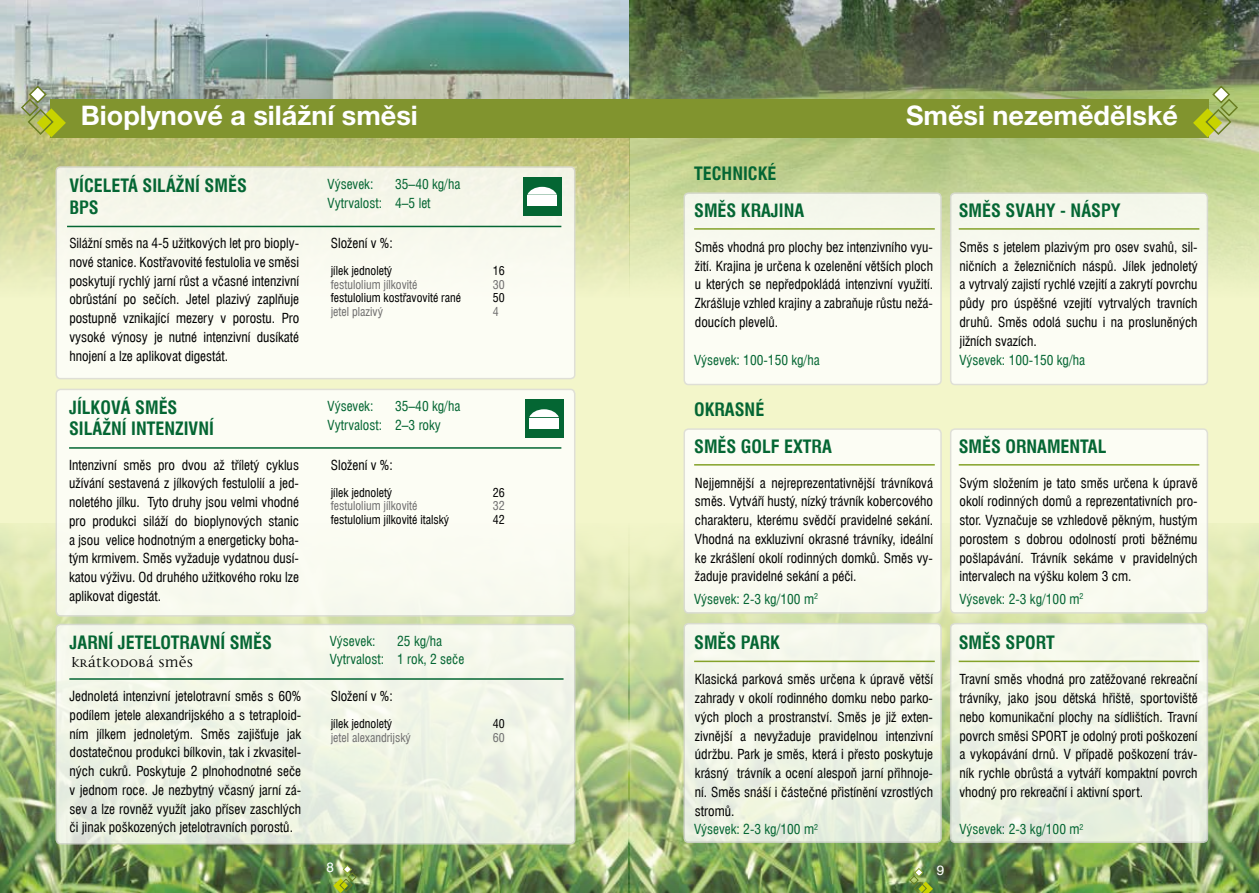
<style>
.page{position:relative;width:1259px;height:893px;background:#f3f6ca}
.page>*{position:absolute;margin:0;border:0;box-sizing:border-box;transform-origin:0 0}
.t1{font:700 27px "Helvetica Neue LT Pro";color:#fff}
.t2{font:19.5px "Disturbance CE";color:#000}
.t3{font:700 condensed 18px/21.6px "Swiss 721 AT";color:#046633}
.t4{font:condensed 13.5px/18.8px "Swiss 721 AT";color:#000;text-align:justify}
.t5{font:condensed 13.5px/18.8px "Swiss 721 AT";color:#046633}
.t6{font:13.5px "Swiss 721 AT";color:#fff}
.t7{font:condensed 12px "Swiss 721 AT";color:#000}
.t8{font:condensed 12px "Swiss 721 AT";color:#706f6f}
</style>
<div class="page">
<img style="left:0;top:523px;width:1259px;height:370px">
<img style="left:0;top:0;width:1259px;height:298px">
<div style="left:629px;top:99px;width:579px;height:38px;background:#81942e"></div>
<svg style="left:1193px;top:84px;width:46px;height:53px;background:#a6b75a"></svg>
<div style="left:50px;top:99px;width:579px;height:38px;background:#81942e"></div>
<svg style="left:20px;top:84px;width:46px;height:53px;background:#a7b164"></svg>
<div style="left:56px;top:167px;width:519px;height:212px;background:#fafbf2;border-radius:4px"></div>
<div style="left:55px;top:166px;width:520px;height:213px;border:2px solid #dadada;border-radius:4px"></div>
<div style="left:56px;top:389px;width:519px;height:227px;background:#fcfdf4;border-radius:4px"></div>
<div style="left:55px;top:389px;width:520px;height:228px;border:2px solid #dadada;border-radius:4px"></div>
<div style="left:56px;top:624px;width:519px;height:220px;background:linear-gradient(to bottom,#f8faee,#e7efdf);border-radius:4px"></div>
<div style="left:55px;top:624px;width:520px;height:220px;border:2px solid #dadada;border-radius:4px"></div>
<div style="left:523px;top:177px;width:38px;height:39px;background:#046633"></div>
<div style="left:527px;top:195px;width:30px;height:11px;background:#fff"></div>
<svg style="left:527px;top:187px;width:30px;height:8px"></svg>
<div style="left:684px;top:193px;width:257px;height:191px;background:#fbfcf3;border-radius:4px"></div>
<div style="left:683px;top:192px;width:258px;height:193px;border:2px solid #dadada;border-radius:4px"></div>
<div style="left:684px;top:429px;width:257px;height:184px;background:#fcfdf4;border-radius:4px"></div>
<div style="left:683px;top:428px;width:258px;height:186px;border:2px solid #dadada;border-radius:4px"></div>
<div style="left:684px;top:624px;width:257px;height:218px;background:linear-gradient(to bottom,#f6f8ec,#e9f0e0);border-radius:4px"></div>
<div style="left:683px;top:623px;width:258px;height:220px;border:2px solid #dadada;border-radius:4px"></div>
<div style="left:950px;top:193px;width:257px;height:191px;background:#fbfcf3;border-radius:4px"></div>
<div style="left:950px;top:192px;width:258px;height:193px;border:2px solid #dadada;border-radius:4px"></div>
<div style="left:950px;top:429px;width:257px;height:184px;background:#fcfdf4;border-radius:4px"></div>
<div style="left:950px;top:428px;width:258px;height:186px;border:2px solid #dadada;border-radius:4px"></div>
<div style="left:950px;top:624px;width:257px;height:218px;background:linear-gradient(to bottom,#f6f9eb,#e8efe0);border-radius:4px"></div>
<div style="left:950px;top:623px;width:258px;height:220px;border:2px solid #dadada;border-radius:4px"></div>
<hr style="left:694px;top:228px;width:240px;height:2px;background:#84a229">
<hr style="left:694px;top:464px;width:240px;height:2px;background:#84a229">
<hr style="left:694px;top:661px;width:240px;height:1px;background:#84a229">
<hr style="left:958px;top:228px;width:241px;height:2px;background:#84a229">
<hr style="left:958px;top:464px;width:241px;height:2px;background:#84a229">
<hr style="left:958px;top:661px;width:241px;height:1px;background:#84a229">
<hr style="left:67px;top:226px;width:494px;height:1px;background:#046633">
<hr style="left:69px;top:678px;width:494px;height:2px;background:#046633">
<div style="left:525px;top:399px;width:38px;height:39px;background:#046633"></div>
<div style="left:529px;top:418px;width:30px;height:10px;background:#fff"></div>
<svg style="left:529px;top:409px;width:30px;height:8px"></svg>
<hr style="left:69px;top:447px;width:492px;height:2px;background:#046633">
<svg style="left:333px;top:864px;width:24px;height:29px"></svg>
<svg style="left:909px;top:867px;width:24px;height:26px"></svg>
<h1 class="t1" style="left:81px;top:99px;width:338px">Bioplynové a silážní směsi</h1>
<h1 class="t1" style="left:906px;top:99px;width:273px">Směsi nezemědělské</h1>
<h3 class="t3" style="left:69px;top:175px;width:179px">VÍCELETÁ SILÁŽNÍ SMĚS<br>BPS</h3>
<p class="t5" style="left:328px;top:174px;width:134px;text-indent:68px">35–40 kg/ha<br>Vytrvalost: 4–5 let</p>
<p class="t5" style="left:328px;top:174px;width:47px">Výsevek:</p>
<h3 class="t3" style="left:694px;top:162px;width:84px">TECHNICKÉ</h3>
<h3 class="t3" style="left:694px;top:199px;width:112px">SMĚS KRAJINA</h3>
<p class="t4" style="left:331px;top:234px;width:63px">Složení v %:</p>
<p class="t7" style="left:331px;top:263px;width:63px">jílek jednoletý</p>
<p class="t7" style="left:493px;top:263px;width:13px">16</p>
<p class="t8" style="left:331px;top:277px;width:88px">festulolium jílkovité</p>
<p class="t8" style="left:493px;top:277px;width:13px">30</p>
<p class="t7" style="left:331px;top:290px;width:132px">festulolium kostřavovité rané</p>
<p class="t7" style="left:493px;top:290px;width:13px">50</p>
<p class="t8" style="left:331px;top:304px;width:54px">jetel plazivý</p>
<p class="t8" style="left:493px;top:304px;width:7px">4</p>
<p class="t4" style="left:69px;top:234px;width:231px">Silážní směs na 4-5 užitkových let pro bioply&shy;nové stanice. Kostřavovité festulolia ve směsi poskytují rychlý jarní růst a včasné intenzivní obrůstání po sečích. Jetel plazivý zaplňuje postupně vznikající mezery v porostu. Pro vysoké výnosy je nutné intenzivní dusíkaté hnojení a lze aplikovat digestát.</p>
<p class="t4" style="left:695px;top:237px;width:240px">Směs vhodná pro plochy bez intenzivního vyu&shy;žití. Krajina je určena k ozelenění větších ploch u kterých se nepředpokládá intenzivní využití.<br>Zkrášluje vzhled krajiny a zabraňuje růstu nežá&shy;doucích plevelů.</p>
<p class="t5" style="left:694px;top:350px;width:127px">Výsevek: 100-150 kg/ha</p>
<h3 class="t3" style="left:69px;top:396px;width:146px">JÍLKOVÁ SMĚS<br>SILÁŽNÍ INTENZIVNÍ</h3>
<p class="t4" style="left:69px;top:455px;width:231px">Intenzivní směs pro dvou až tříletý cyklus užívání sestavená z jílkových festulolií a jed&shy;noletého jílku. Tyto druhy jsou velmi vhodné pro produkci siláží do bioplynových stanic a jsou velice hodnotným a energeticky boha&shy;tým krmivem. Směs vyžaduje vydatnou dusí&shy;katou výživu. Od druhého užitkového roku lze aplikovat digestát.</p>
<h3 class="t3" style="left:70px;top:632px;width:204px">JARNÍ JETELOTRAVNÍ SMĚS</h3>
<h2 class="t2" style="left:71px;top:653px;width:123px">Krátkodobá směs</h2>
<p class="t4" style="left:70px;top:687px;width:233px">Jednoletá intenzivní jetelotravní směs s 60% podílem jetele alexandrijského a s tetraploid&shy;ním jílkem jednoletým. Směs zajišťuje jak dostatečnou produkci bílkovin, tak i zkvasitel&shy;ných cukrů. Poskytuje 2 plnohodnotné seče v jednom roce. Je nezbytný včasný jarní zá&shy;sev a lze rovněž využít jako přísev zaschlých či jinak poškozených jetelotravních porostů.</p>
<p class="t5" style="left:327px;top:397px;width:134px;text-indent:68px">35–40 kg/ha<br>Vytrvalost: 2–3 roky</p>
<p class="t4" style="left:331px;top:455px;width:63px">Složení v %:</p>
<p class="t7" style="left:331px;top:485px;width:63px">jílek jednoletý</p>
<p class="t7" style="left:493px;top:485px;width:13px">26</p>
<p class="t8" style="left:331px;top:498px;width:88px">festulolium jílkovité</p>
<p class="t8" style="left:493px;top:498px;width:13px">32</p>
<p class="t7" style="left:331px;top:512px;width:120px">festulolium jílkovité italský</p>
<p class="t7" style="left:493px;top:512px;width:13px">42</p>
<p class="t5" style="left:327px;top:397px;width:47px">Výsevek:</p>
<h3 class="t3" style="left:694px;top:399px;width:72px">OKRASNÉ</h3>
<h3 class="t3" style="left:694px;top:435px;width:139px">SMĚS GOLF EXTRA</h3>
<p class="t4" style="left:695px;top:473px;width:240px">Nejjemnější a nejreprezentativnější trávníková směs. Vytváří hustý, nízký trávník kobercového charakteru, kterému svědčí pravidelné sekání.<br>Vhodná na exkluzivní okrasné trávníky, ideální ke zkrášlení okolí rodinných domků. Směs vy&shy;žaduje pravidelné sekání a péči.</p>
<p class="t5" style="left:694px;top:589px;width:125px">Výsevek: 2-3 kg/100 m<sup>2</sup></p>
<p class="t5" style="left:330px;top:631px;width:136px;text-indent:67px">25 kg/ha<br>Vytrvalost: 1 rok, 2 seče</p>
<p class="t5" style="left:330px;top:631px;width:47px">Výsevek:</p>
<h3 class="t3" style="left:694px;top:632px;width:87px">SMĚS PARK</h3>
<p class="t4" style="left:331px;top:687px;width:63px">Složení v %:</p>
<p class="t7" style="left:331px;top:716px;width:63px">jílek jednoletý</p>
<p class="t7" style="left:493px;top:716px;width:13px">40</p>
<p class="t8" style="left:331px;top:730px;width:81px">jetel alexandrijský</p>
<p class="t8" style="left:493px;top:730px;width:13px">60</p>
<p class="t4" style="left:695px;top:670px;width:240px">Klasická parková směs určena k úpravě větší zahrady v okolí rodinného domku nebo parko&shy;vých ploch a prostranství. Směs je již exten&shy;zivnější a nevyžaduje pravidelnou intenzivní údržbu. Park je směs, která i přesto poskytuje krásný trávník a ocení alespoň jarní přihnoje&shy;ní. Směs snáší i částečné přistínění vzrostlých stromů.</p>
<p class="t5" style="left:694px;top:820px;width:125px">Výsevek: 2-3 kg/100 m<sup>2</sup></p>
<p class="t6" style="left:326px;top:859px;width:9px">8</p>
<p class="t6" style="left:937px;top:861px;width:9px">9</p>
<h3 class="t3" style="left:958px;top:199px;width:164px">SMĚS SVAHY - NÁSPY</h3>
<p class="t4" style="left:959px;top:237px;width:240px">Směs s jetelem plazivým pro osev svahů, sil&shy;ničních a železničních náspů. Jílek jednoletý a vytrvalý zajistí rychlé vzejití a zakrytí povrchu půdy pro úspěšné vzejití vytrvalých travních druhů. Směs odolá suchu i na prosluněných jižních svazích.</p>
<p class="t5" style="left:959px;top:350px;width:127px">Výsevek: 100-150 kg/ha</p>
<h3 class="t3" style="left:958px;top:435px;width:149px">SMĚS ORNAMENTAL</h3>
<p class="t4" style="left:959px;top:473px;width:240px">Svým složením je tato směs určena k úpravě okolí rodinných domů a reprezentativních pro&shy;stor. Vyznačuje se vzhledově pěkným, hustým porostem s dobrou odolností proti běžnému pošlapávání. Trávník sekáme v pravidelných intervalech na výšku kolem 3 cm.</p>
<p class="t5" style="left:959px;top:589px;width:125px">Výsevek: 2-3 kg/100 m<sup>2</sup></p>
<h3 class="t3" style="left:958px;top:632px;width:98px">SMĚS SPORT</h3>
<p class="t4" style="left:959px;top:670px;width:240px">Travní směs vhodná pro zatěžované rekreační trávníky, jako jsou dětská hřiště, sportoviště nebo komunikační plochy na sídlištích. Travní povrch směsi SPORT je odolný proti poškození a vykopávání drnů. V případě poškození tráv&shy;ník rychle obrůstá a vytváří kompaktní povrch vhodný pro rekreační i aktivní sport.</p>
<p class="t5" style="left:959px;top:820px;width:125px">Výsevek: 2-3 kg/100 m<sup>2</sup></p>
</div>
